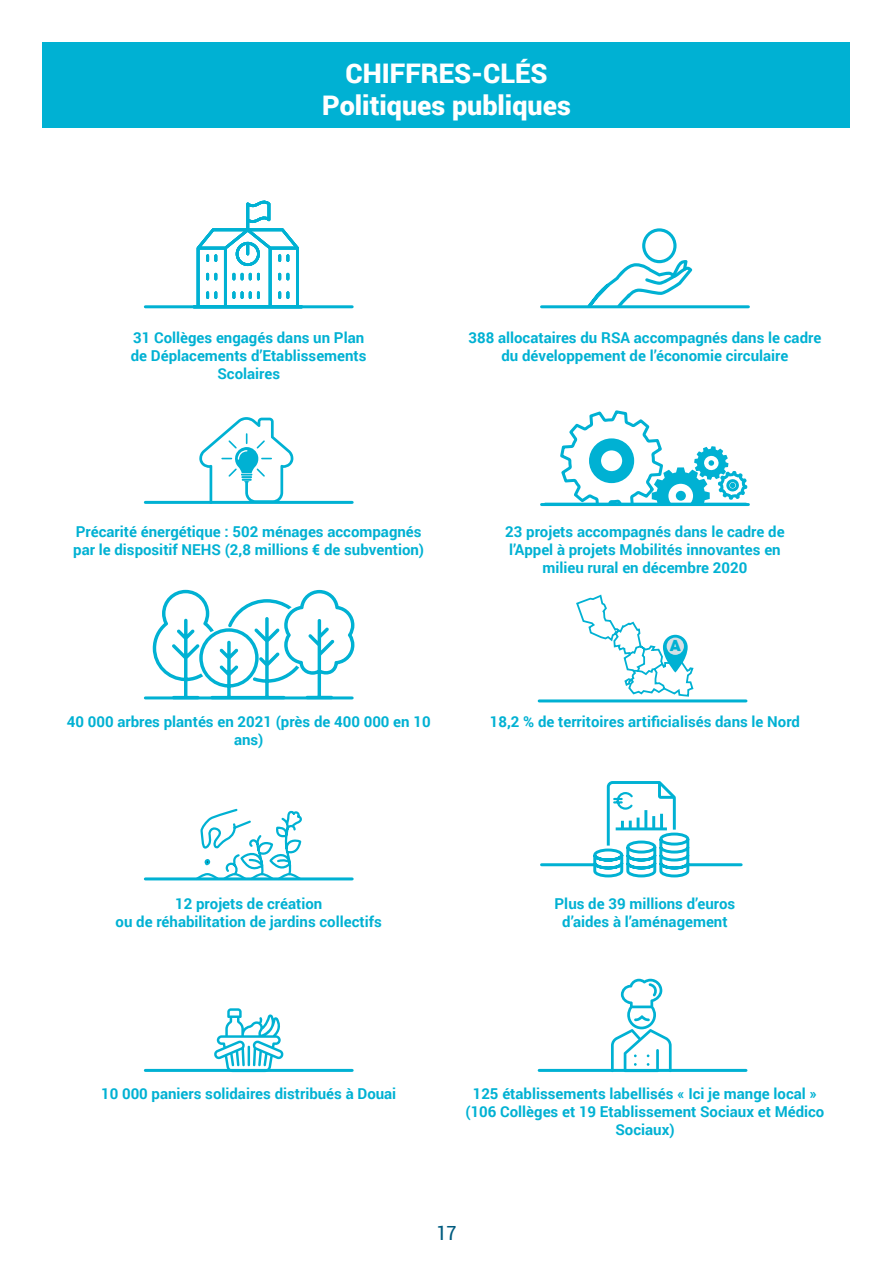
<style>
.page{position:relative;width:893px;height:1263px;background:#fff}
.page>*{position:absolute;margin:0;border:0;box-sizing:border-box;transform-origin:0 0}
.t1{font:900 27px "Roboto";color:#fff}
.t2{font:condensed 19.5px "Roboto";color:#005b7f}
.t3{font:700 16.05px "Berlin Sans FB Demi";color:#00b1d3}
.t4{font:700 15px/18px "Roboto";color:#00b1d3;text-align:center}
</style>
<div class="page">
<svg style="left:558px;top:410px;width:191px;height:96px"></svg>
<div style="left:43px;top:43px;width:807px;height:85px;background:#00b1d3"></div>
<hr style="left:145px;top:305px;width:207px;height:3px;background:#00b1d3">
<hr style="left:542px;top:305px;width:206px;height:3px;background:#00b1d3">
<hr style="left:542px;top:503px;width:206px;height:3px;background:#00b1d3">
<hr style="left:145px;top:501px;width:207px;height:3px;background:#00b1d3">
<hr style="left:145px;top:696px;width:207px;height:3px;background:#00b1d3">
<hr style="left:145px;top:877px;width:207px;height:3px;background:#00b1d3">
<hr style="left:542px;top:863px;width:52px;height:3px;background:#00b1d3">
<hr style="left:689px;top:863px;width:52px;height:3px;background:#00b1d3">
<hr style="left:539px;top:699px;width:207px;height:3px;background:#00b1d3">
<hr style="left:145px;top:1069px;width:207px;height:3px;background:#00b1d3">
<hr style="left:539px;top:1069px;width:207px;height:3px;background:#00b1d3">
<svg style="left:193px;top:200px;width:110px;height:106px"></svg>
<svg style="left:199px;top:417px;width:94px;height:87px"></svg>
<svg style="left:152px;top:589px;width:203px;height:111px"></svg>
<svg style="left:194px;top:808px;width:110px;height:73px"></svg>
<svg style="left:214px;top:1008px;width:69px;height:64px"></svg>
<svg style="left:586px;top:228px;width:106px;height:81px"></svg>
<svg style="left:592px;top:781px;width:99px;height:97px"></svg>
<svg style="left:611px;top:979px;width:61px;height:93px"></svg>
<svg style="left:575px;top:594px;width:120px;height:106px"></svg>
<svg style="left:663px;top:635px;width:25px;height:37px"></svg>
<div style="left:667px;top:638px;width:17px;height:17px;background:#d6e0e5;border-radius:50%"></div>
<p class="t1" style="left:345px;top:54px;width:204px">CHIFFRES-CLÉS</p>
<p class="t1" style="left:322px;top:87px;width:250px">Politiques publiques</p>
<p class="t4" style="left:131px;top:328px;width:237px">31 Collèges engagés dans un Plan de Déplacements d’Etablissements<br>Scolaires</p>
<p class="t4" style="left:469px;top:328px;width:354px">388 allocataires du RSA accompagnés dans le cadre du développement de l’économie circulaire</p>
<p class="t4" style="left:73px;top:522px;width:352px;text-align:left">Précarité énergétique : 502 ménages accompagnés par le dispositif NEHS (2,8 millions € de subvention)</p>
<p class="t4" style="left:67px;top:712px;width:365px">40 000 arbres plantés en 2021 (près de 400 000 en 10 ans)</p>
<p class="t4" style="left:505px;top:522px;width:281px">23 projets accompagnés dans le cadre de l’Appel à projets Mobilités innovantes en milieu rural en décembre 2020</p>
<p class="t3" style="left:670px;top:636px;width:13px">A</p>
<p class="t4" style="left:490px;top:712px;width:312px">18,2 % de territoires artificialisés dans le Nord</p>
<p class="t4" style="left:175px;top:894px;width:149px">12 projets de création</p>
<p class="t4" style="left:116px;top:912px;width:268px">ou de réhabilitation de jardins collectifs</p>
<p class="t4" style="left:555px;top:894px;width:182px">Plus de 39 millions d’euros</p>
<p class="t4" style="left:562px;top:912px;width:167px">d’aides à l’aménagement</p>
<p class="t4" style="left:101px;top:1084px;width:297px">10 000 paniers solidaires distribués à Douai</p>
<p class="t4" style="left:465px;top:1084px;width:360px">125 établissements labellisés « Ici je mange local » (106 Collèges et 19 Etablissement Sociaux et Médico<br>Sociaux)</p>
<h2 class="t2" style="left:436px;top:1219px;width:22px">17</h2>
</div>
